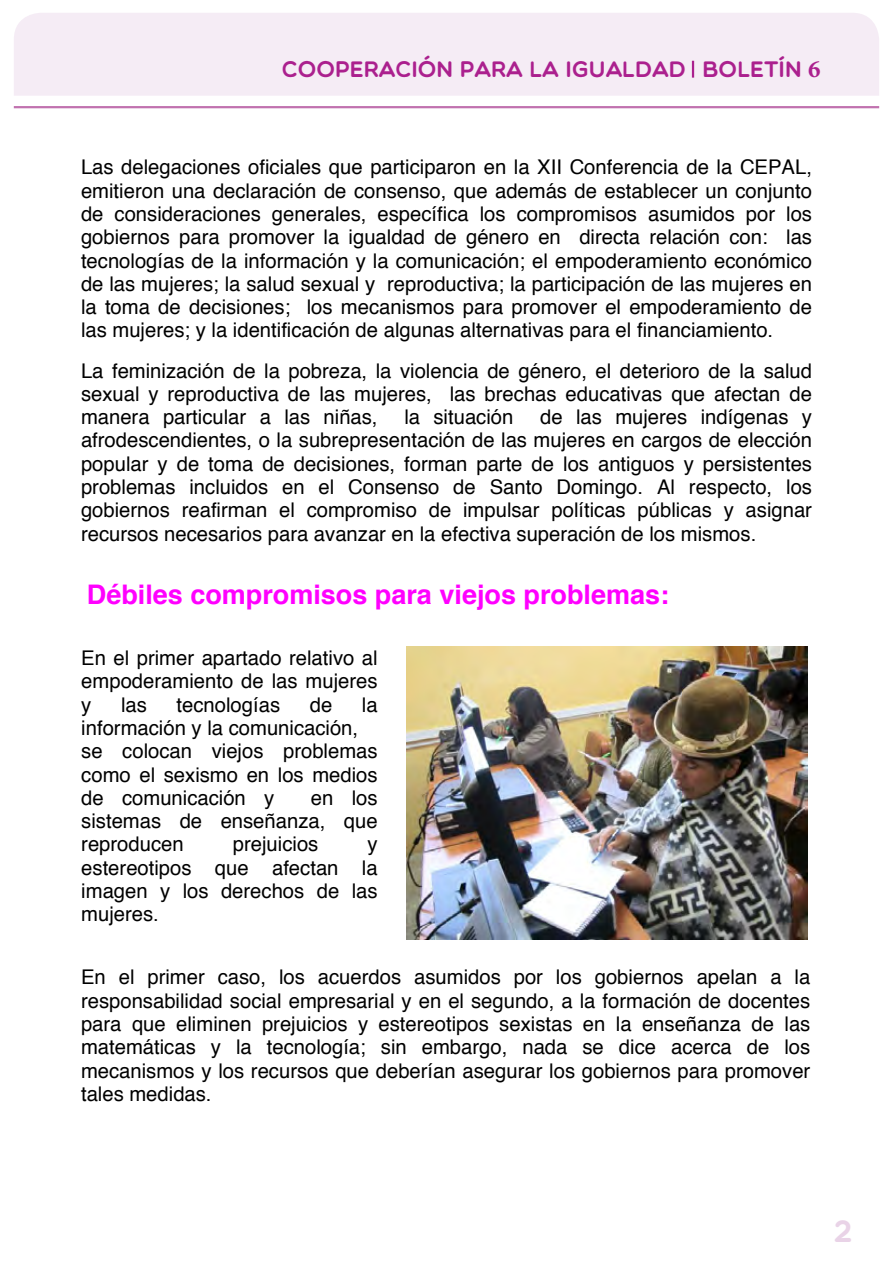
<style>
.page{position:relative;width:893px;height:1276px;background:#fff}
.page>*{position:absolute;margin:0;border:0;box-sizing:border-box;transform-origin:0 0}
.t1{font:31.5px "Multicolore";color:#e9d3e7}
.t2{font:700 27px "Helvetica";color:#f0f}
.t3{font:22.5px "Multicolore";color:#ab208e}
.t4{font:20.25px/23.4px "Helvetica";color:#000;text-align:justify}
.s1{font-family:"Minion Pro";font-weight:700;font-size:24.75px}
</style>
<div class="page">
<div style="left:14px;top:13px;width:865px;height:83px;background:#f5ecf5"></div>
<svg style="left:692px;top:61px;width:2px;height:17px"></svg>
<hr style="left:14px;top:106px;width:865px;height:2px;background:#c172af">
<img style="left:406px;top:647px;width:401px;height:292px">
<p class="t3" style="left:282px;top:56px;width:540px">COOPERACIÓN PARA LA IGUALDAD BOLETÍN <span class="s1">6</span></p>
<p class="t4" style="left:81px;top:156px;width:733px">Las delegaciones oficiales que participaron en la XII Conferencia de la CEPAL, emitieron una declaración de consenso, que además de establecer un conjunto de consideraciones generales, específica los compromisos asumidos por los gobiernos para promover la igualdad de género en directa relación con: las tecnologías de la información y la comunicación; el empoderamiento económico de las mujeres; la salud sexual y reproductiva; la participación de las mujeres en la toma de decisiones; los mecanismos para promover el empoderamiento de las mujeres; y la identificación de algunas alternativas para el financiamiento.</p>
<p class="t4" style="left:81px;top:359px;width:733px">La feminización de la pobreza, la violencia de género, el deterioro de la salud sexual y reproductiva de las mujeres, las brechas educativas que afectan de manera particular a las niñas,</p>
<p class="t4" style="left:81px;top:406px;width:733px;text-indent:459px">de las mujeres indígenas y afrodescendientes, o la subrepresentación de las mujeres en cargos de elección popular y de toma de decisiones, forman parte de los antiguos y persistentes problemas incluidos en el Consenso de Santo Domingo. Al respecto, los gobiernos reafirman el compromiso de impulsar políticas públicas y asignar recursos necesarios para avanzar en la efectiva superación de los mismos.</p>
<p class="t4" style="left:404px;top:406px;width:111px">la situación</p>
<h2 class="t2" style="left:87px;top:573px;width:584px">Débiles compromisos para viejos problemas:</h2>
<p class="t4" style="left:81px;top:647px;width:298px">En el primer apartado relativo al empoderamiento de las mujeres y</p>
<p class="t4" style="left:121px;top:693px;width:27px">las</p>
<p class="t4" style="left:177px;top:693px;width:105px">tecnologías</p>
<p class="t4" style="left:310px;top:693px;width:24px">de</p>
<p class="t4" style="left:362px;top:693px;width:17px">la</p>
<p class="t4" style="left:81px;top:717px;width:298px;text-align:left">información y la comunicación, se colocan viejos problemas como el sexismo en los medios de comunicación y</p>
<p class="t4" style="left:81px;top:786px;width:298px;text-indent:230px">en los sistemas de enseñanza, que reproducen</p>
<p class="t4" style="left:233px;top:833px;width:87px">prejuicios</p>
<p class="t4" style="left:81px;top:833px;width:298px;text-indent:286px">y estereotipos que afectan la imagen y los derechos de las mujeres.</p>
<p class="t4" style="left:81px;top:966px;width:731px">En el primer caso, los acuerdos asumidos por los gobiernos apelan a la responsabilidad social empresarial y en el segundo, a la formación de docentes para que eliminen prejuicios y estereotipos sexistas en la enseñanza de las matemáticas y la tecnología; sin embargo, nada se dice acerca de los mecanismos y los recursos que deberían asegurar los gobiernos para promover tales medidas.</p>
<h1 class="t1" style="left:834px;top:1212px;width:20px">2</h1>
</div>
